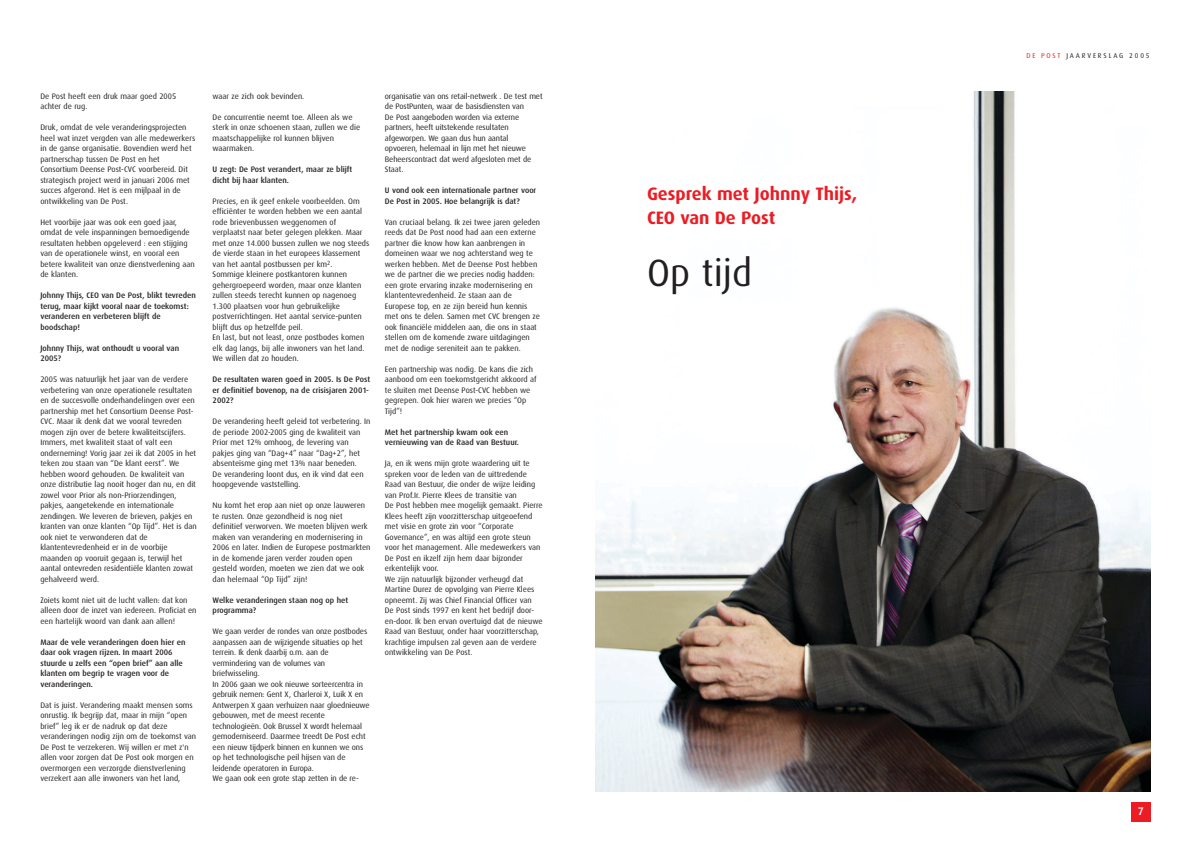
<style>
.page{position:relative;width:1191px;height:842px;background:#fff}
.page>*{position:absolute;margin:0;border:0;box-sizing:border-box;transform-origin:0 0}
.t1{font:38px "Dax";color:#231f20}
.t2{font:700 18px/24px "Dax";color:#ed1c24}
.t3{font:500 11px "Dax";color:#fff}
.t4{font:8px/10.5px "Dax";color:#231f20}
.t5{font:500 8px/10.5px "Dax";color:#231f20}
.t6{font:7px "Dax";letter-spacing:.265em;color:#231f20}
.s1{color:#ed1c24}
</style>
<div class="page">
<img style="left:595px;top:91px;width:556px;height:700px">
<div style="left:1131px;top:802px;width:20px;height:20px;background:#ed1c24"></div>
<p class="t4" style="left:40px;top:91px;width:137px">De Post heeft een druk maar goed 2005 achter de rug.</p>
<p class="t4" style="left:40px;top:123px;width:156px">Druk, omdat de vele veranderingsprojecten heel wat inzet vergden van alle medewerkers in de ganse organisatie. Bovendien werd het partnerschap tussen De Post en het Consortium Deense Post-CVC voorbereid. Dit strategisch project werd in januari 2006 met succes afgerond. Het is een mijlpaal in de ontwikkeling van De Post.</p>
<p class="t4" style="left:40px;top:217px;width:156px">Het voorbije jaar was ook een goed jaar, omdat de vele inspanningen bemoedigende resultaten hebben opgeleverd : een stijging van de operationele winst, en vooral een betere kwaliteit van onze dienstverlening aan de klanten.</p>
<p class="t5" style="left:40px;top:291px;width:157px">Johnny Thijs, CEO van De Post, blikt tevreden terug, maar kijkt vooral naar de toekomst: veranderen en verbeteren blijft de boodschap!</p>
<p class="t5" style="left:40px;top:343px;width:140px">Johnny Thijs, wat onthoudt u vooral van<br>2005?</p>
<p class="t4" style="left:40px;top:375px;width:158px">2005 was natuurlijk het jaar van de verdere verbetering van onze operationele resultaten en de succesvolle onderhandelingen over een partnership met het Consortium Deense Post-CVC. Maar ik denk dat we vooral tevreden mogen zijn over de betere kwaliteitscijfers.<br>Immers, met kwaliteit staat of valt een onderneming! Vorig jaar zei ik dat 2005 in het teken zou staan van “De klant eerst”. We hebben woord gehouden. De kwaliteit van onze distributie lag nooit hoger dan nu, en dit zowel voor Prior als non-Priorzendingen, pakjes, aangetekende en internationale zendingen. We leveren de brieven, pakjes en kranten van onze klanten “Op Tijd”. Het is dan ook niet te verwonderen dat de klantentevredenheid er in de voorbije maanden op vooruit gegaan is, terwijl het aantal ontevreden residentiële klanten zowat gehalveerd werd.</p>
<p class="t4" style="left:40px;top:595px;width:158px">Zoiets komt niet uit de lucht vallen: dat kon alleen door de inzet van iedereen. Proficiat en een hartelijk woord van dank aan allen!</p>
<p class="t5" style="left:40px;top:637px;width:147px">Maar de vele veranderingen doen hier en daar ook vragen rijzen. In maart 2006 stuurde u zelfs een “open brief” aan alle klanten om begrip te vragen voor de veranderingen.</p>
<p class="t4" style="left:40px;top:700px;width:157px">Dat is juist. Verandering maakt mensen soms onrustig. Ik begrijp dat, maar in mijn “open brief” leg ik er de nadruk op dat deze veranderingen nodig zijn om de toekomst van De Post te verzekeren. Wij willen er met z'n allen voor zorgen dat De Post ook morgen en overmorgen een verzorgde dienstverlening verzekert aan alle inwoners van het land,</p>
<p class="t4" style="left:213px;top:91px;width:93px">waar ze zich ook bevinden.</p>
<p class="t4" style="left:213px;top:112px;width:149px">De concurrentie neemt toe. Alleen als we sterk in onze schoenen staan, zullen we die maatschappelijke rol kunnen blijven waarmaken.</p>
<p class="t5" style="left:213px;top:165px;width:141px">U zegt: De Post verandert, maar ze blijft dicht bij haar klanten.</p>
<p class="t4" style="left:213px;top:196px;width:158px">Precies, en ik geef enkele voorbeelden. Om efficiënter te worden hebben we een aantal rode brievenbussen weggenomen of verplaatst naar beter gelegen plekken. Maar met onze 14.000 bussen zullen we nog steeds de vierde staan in het europees klassement van het aantal postbussen per km<sup>2</sup>.<br>Sommige kleinere postkantoren kunnen gehergroepeerd worden, maar onze klanten zullen steeds terecht kunnen op nagenoeg 1.300 plaatsen voor hun gebruikelijke postverrichtingen. Het aantal service-punten blijft dus op hetzelfde peil.<br>En last, but not least, onze postbodes komen elk dag langs, bij alle inwoners van het land.<br>We willen dat zo houden.</p>
<p class="t5" style="left:213px;top:375px;width:159px">De resultaten waren goed in 2005. Is De Post er definitief bovenop, na de crisisjaren 2001-<br>2002?</p>
<p class="t4" style="left:213px;top:417px;width:159px">De verandering heeft geleid tot verbetering. In de periode 2002-2005 ging de kwaliteit van Prior met 12% omhoog, de levering van pakjes ging van “Dag+4” naar “Dag+2”, het absenteïsme ging met 13% naar beneden.<br>De verandering loont dus, en ik vind dat een hoopgevende vaststelling.</p>
<p class="t4" style="left:213px;top:501px;width:159px">Nu komt het erop aan niet op onze lauweren te rusten. Onze gezondheid is nog niet definitief verworven. We moeten blijven werk maken van verandering en modernisering in 2006 en later. Indien de Europese postmarkten in de komende jaren verder zouden open gesteld worden, moeten we zien dat we ook dan helemaal “Op Tijd” zijn!</p>
<p class="t5" style="left:213px;top:595px;width:137px">Welke veranderingen staan nog op het programma?</p>
<p class="t4" style="left:213px;top:627px;width:159px">We gaan verder de rondes van onze postbodes aanpassen aan de wijzigende situaties op het terrein. Ik denk daarbij o.m. aan de vermindering van de volumes van briefwisseling.<br>In 2006 gaan we ook nieuwe sorteercentra in gebruik nemen: Gent X, Charleroi X, Luik X en Antwerpen X gaan verhuizen naar gloednieuwe gebouwen, met de meest recente technologieën. Ook Brussel X wordt helemaal gemoderniseerd. Daarmee treedt De Post echt een nieuw tijdperk binnen en kunnen we ons op het technologische peil hijsen van de leidende operatoren in Europa.<br>We gaan ook een grote stap zetten in de re-</p>
<p class="t4" style="left:385px;top:91px;width:159px">organisatie van ons retail-netwerk . De test met de PostPunten, waar de basisdiensten van<br>De Post aangeboden worden via externe partners, heeft uitstekende resultaten afgeworpen. We gaan dus hun aantal opvoeren, helemaal in lijn met het nieuwe Beheerscontract dat werd afgesloten met de Staat.</p>
<p class="t5" style="left:385px;top:186px;width:153px">U vond ook een internationale partner voor<br>De Post in 2005. Hoe belangrijk is dat?</p>
<p class="t4" style="left:385px;top:217px;width:157px">Van cruciaal belang. Ik zei twee jaren geleden reeds dat De Post nood had aan een externe partner die know how kan aanbrengen in domeinen waar we nog achterstand weg te werken hebben. Met de Deense Post hebben we de partner die we precies nodig hadden: een grote ervaring inzake modernisering en klantentevredenheid. Ze staan aan de Europese top, en ze zijn bereid hun kennis met ons te delen. Samen met CVC brengen ze ook financiële middelen aan, die ons in staat stellen om de komende zware uitdagingen met de nodige sereniteit aan te pakken.</p>
<p class="t4" style="left:385px;top:364px;width:153px">Een partnership was nodig. De kans die zich aanbood om een toekomstgericht akkoord af te sluiten met Deense Post-CVC hebben we gegrepen. Ook hier waren we precies “Op Tijd”!</p>
<p class="t5" style="left:385px;top:427px;width:136px">Met het partnership kwam ook een vernieuwing van de Raad van Bestuur.</p>
<p class="t4" style="left:385px;top:459px;width:159px">Ja, en ik wens mijn grote waardering uit te spreken voor de leden van de uittredende Raad van Bestuur, die onder de wijze leiding van Prof.Ir. Pierre Klees de transitie van<br>De Post hebben mee mogelijk gemaakt. Pierre Klees heeft zijn voorzitterschap uitgeoefend met visie en grote zin voor “Corporate Governance”, en was altijd een grote steun voor het management. Alle medewerkers van De Post en ikzelf zijn hem daar bijzonder erkentelijk voor.<br>We zijn natuurlijk bijzonder verheugd dat Martine Durez de opvolging van Pierre Klees opneemt. Zij was Chief Financial Officer van<br>De Post sinds 1997 en kent het bedrijf door&shy;en-door. Ik ben ervan overtuigd dat de nieuwe Raad van Bestuur, onder haar voorzitterschap, krachtige impulsen zal geven aan de verdere ontwikkeling van De Post.</p>
<h2 class="t2" style="left:647px;top:183px;width:212px">Gesprek met Johnny Thijs,<br>CEO van De Post</h2>
<h1 class="t1" style="left:647px;top:257px;width:107px">Op tijd</h1>
<p class="t6" style="left:1026px;top:53px;width:125px"><span class="s1">DE POST</span> JAARVERSLAG 2005</p>
<h3 class="t3" style="left:1138px;top:807px;width:8px">7</h3>
</div>
